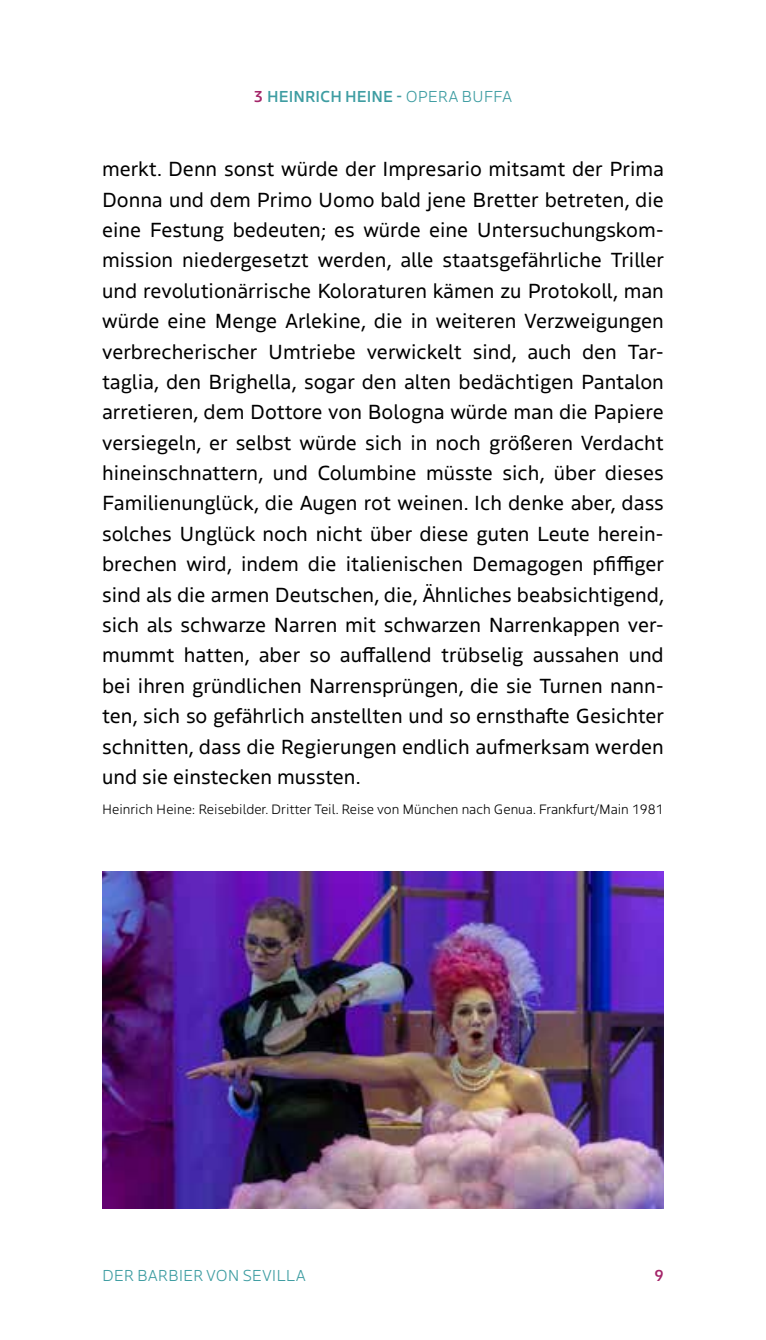
<style>
.page{position:relative;width:766px;height:1340px;background:#fff}
.page>*{position:absolute;margin:0;border:0;box-sizing:border-box;transform-origin:0 0}
.t1{font:20.25px/30.4px "Boreal";color:#000;text-align:justify}
.t2{font:500 15.75px "Boreal";letter-spacing:.005em;color:#3e9da2}
.t3{font:300 15.75px "Boreal";color:#3e9da2}
.t4{font:500 15.75px "Boreal";color:#a42569}
.t5{font:300 13.5px "Boreal";color:#000}
.s1{color:#a42569}
.s2{font-weight:300}
</style>
<div class="page">
<img style="left:102px;top:871px;width:561px;height:337px">
<p class="t2" style="left:254px;top:84px;width:259px"><span class="s1">3</span> HEINRICH HEINE - <span class="s2">OPERA BUFFA</span></p>
<p class="t1" style="left:102px;top:152px;width:563px">merkt. Denn sonst würde der Impresario mitsamt der Prima Donna und dem Primo Uomo bald jene Bretter betreten, die eine Festung bedeuten; es würde eine Untersuchungskom&shy;mission niedergesetzt werden, alle staatsgefährliche Triller und revolutionärrische Koloraturen kämen zu Protokoll, man würde eine Menge Arlekine, die in weiteren Verzweigungen verbrecherischer Umtriebe verwickelt sind, auch den Tar&shy;taglia, den Brighella, sogar den alten bedächtigen Pantalon arretieren, dem Dottore von Bologna würde man die Papiere versiegeln, er selbst würde sich in noch größeren Verdacht hineinschnattern, und Columbine müsste sich, über dieses Familienunglück, die Augen rot weinen. Ich denke aber, dass solches Unglück noch nicht über diese guten Leute herein&shy;brechen wird, indem die italienischen Demagogen pfiffiger sind als die armen Deutschen, die, Ähnliches beabsichtigend, sich als schwarze Narren mit schwarzen Narrenkappen ver&shy;mummt hatten, aber so auffallend trübselig aussahen und bei ihren gründlichen Narrensprüngen, die sie Turnen nann&shy;ten, sich so gefährlich anstellten und so ernsthafte Gesichter schnitten, dass die Regierungen endlich aufmerksam werden und sie einstecken mussten.</p>
<p class="t5" style="left:102px;top:798px;width:563px">Heinrich Heine: Reisebilder. Dritter Teil. Reise von München nach Genua. Frankfurt/Main 1981</p>
<p class="t3" style="left:102px;top:1262px;width:205px">DER BARBIER VON SEVILLA</p>
<p class="t4" style="left:654px;top:1262px;width:11px">9</p>
</div>
